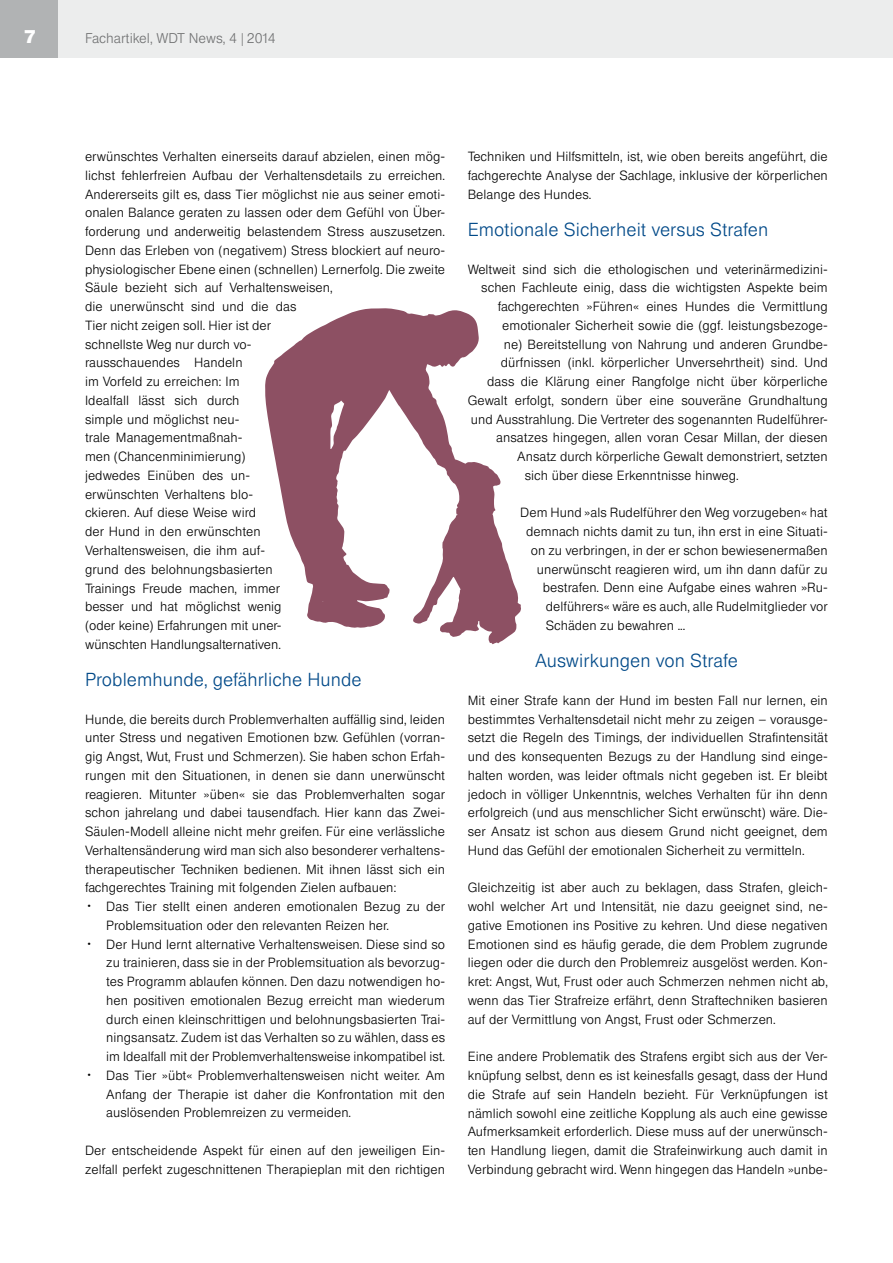
<style>
.page{position:relative;width:893px;height:1263px;background:#fff}
.page>*{position:absolute;margin:0;border:0;box-sizing:border-box;transform-origin:0 0}
.t1{font:300 18px "Europa Gro SBOP";letter-spacing:.005em;color:#004988}
.t2{font:700 18px "Europa Gro SBOP";color:#fff}
.t3{font:300 13.5px "Europa Gro SBOP";color:#707172}
.t4{font:300 12.75px/18.8px "Europa Gro SBOP";letter-spacing:.005em;color:#000;text-align:justify}
.s1{font-weight:500;font-size:14.25px}
</style>
<div class="page">
<div style="left:0;top:0;width:893px;height:57px;background:#eceded"></div>
<div style="left:0;top:0;width:57px;height:57px;background:#b1b3b4"></div>
<svg style="left:265px;top:308px;width:256px;height:336px"></svg>
<h1 class="t2" style="left:24px;top:25px;width:14px">7</h1>
<p class="t3" style="left:85px;top:30px;width:192px">Fachartikel, WDT News, 4 | 2014</p>
<p class="t4" style="left:85px;top:147px;width:362px;text-align:left">erwünschtes Verhalten einerseits darauf abzielen, einen mög&shy;lichst fehlerfreien Aufbau der Verhaltensdetails zu erreichen.<br>Andererseits gilt es, dass Tier möglichst nie aus seiner emoti&shy;onalen Balance geraten zu lassen oder dem Gefühl von Über&shy;forderung und anderweitig belastendem Stress auszusetzen.<br>Denn das Erleben von (negativem) Stress blockiert auf neuro&shy;physiologischer Ebene einen (schnellen) Lernerfolg. Die zweite Säule bezieht sich auf Verhaltensweisen,<br>die unerwünscht sind und die das<br>Tier nicht zeigen soll. Hier ist der<br>schnellste Weg nur durch vo-<br>rausschauendes Handeln<br>im Vorfeld zu erreichen: Im<br>Idealfall lässt sich durch<br>simple und möglichst neu-<br>trale Managementmaßnah-<br>men (Chancenminimierung)<br>jedwedes Einüben des un-<br>erwünschten Verhaltens blo-<br>ckieren. Auf diese Weise wird<br>der Hund in den erwünschten<br>Verhaltensweisen, die ihm auf-<br>grund des belohnungsbasierten<br>Trainings Freude machen, immer<br>besser und hat möglichst wenig<br>(oder keine) Erfahrungen mit uner-<br>wünschten Handlungsalternativen.</p>
<h1 class="t1" style="left:85px;top:669px;width:278px">Problemhunde, gefährliche Hunde</h1>
<p class="t4" style="left:85px;top:709px;width:362px">Hunde, die bereits durch Problemverhalten auffällig sind, leiden</p>
<p class="t4" style="left:85px;top:728px;width:362px">unter Stress und negativen Emotionen bzw. Gefühlen (vorran-</p>
<p class="t4" style="left:85px;top:747px;width:361px">gig Angst, Wut, Frust und Schmerzen). Sie haben schon Erfah-</p>
<p class="t4" style="left:85px;top:766px;width:362px">rungen mit den Situationen, in denen sie dann unerwünscht</p>
<p class="t4" style="left:85px;top:785px;width:361px">reagieren. Mitunter »üben« sie das Problemverhalten sogar</p>
<p class="t4" style="left:85px;top:803px;width:361px">schon jahrelang und dabei tausendfach. Hier kann das Zwei-</p>
<p class="t4" style="left:85px;top:822px;width:361px">Säulen-Modell alleine nicht mehr greifen. Für eine verlässliche</p>
<p class="t4" style="left:85px;top:841px;width:361px">Verhaltensänderung wird man sich also besonderer verhaltens-</p>
<p class="t4" style="left:85px;top:860px;width:361px">therapeutischer Techniken bedienen. Mit ihnen lässt sich ein</p>
<p class="t4" style="left:85px;top:878px;width:313px">fachgerechtes Training mit folgenden Zielen aufbauen:</p>
<p class="t4" style="left:85px;top:897px;width:362px"><span class="s1">·</span> Das Tier stellt einen anderen emotionalen Bezug zu der</p>
<p class="t4" style="left:106px;top:916px;width:284px">Problemsituation oder den relevanten Reizen her.</p>
<p class="t4" style="left:85px;top:934px;width:362px"><span class="s1">·</span> Der Hund lernt alternative Verhaltensweisen. Diese sind so</p>
<p class="t4" style="left:106px;top:953px;width:340px">zu trainieren, dass sie in der Problemsituation als bevorzug-</p>
<p class="t4" style="left:106px;top:972px;width:340px">tes Programm ablaufen können. Den dazu notwendigen ho-</p>
<p class="t4" style="left:106px;top:991px;width:340px">hen positiven emotionalen Bezug erreicht man wiederum</p>
<p class="t4" style="left:106px;top:1010px;width:340px">durch einen kleinschrittigen und belohnungsbasierten Trai-</p>
<p class="t4" style="left:106px;top:1028px;width:340px">ningsansatz. Zudem ist das Verhalten so zu wählen, dass es</p>
<p class="t4" style="left:106px;top:1047px;width:340px">im Idealfall mit der Problemverhaltensweise inkompatibel ist.</p>
<p class="t4" style="left:85px;top:1066px;width:361px"><span class="s1">·</span> Das Tier »übt« Problemverhaltensweisen nicht weiter. Am</p>
<p class="t4" style="left:106px;top:1084px;width:340px">Anfang der Therapie ist daher die Konfrontation mit den</p>
<p class="t4" style="left:106px;top:1103px;width:246px">auslösenden Problemreizen zu vermeiden.</p>
<p class="t4" style="left:85px;top:1141px;width:361px">Der entscheidende Aspekt für einen auf den jeweiligen Ein&shy;zelfall perfekt zugeschnittenen Therapieplan mit den richtigen</p>
<p class="t4" style="left:468px;top:147px;width:362px">Techniken und Hilfsmitteln, ist, wie oben bereits angeführt, die fachgerechte Analyse der Sachlage, inklusive der körperlichen Belange des Hundes.</p>
<h1 class="t1" style="left:468px;top:219px;width:302px">Emotionale Sicherheit versus Strafen</h1>
<p class="t4" style="left:468px;top:259px;width:361px">Weltweit sind sich die ethologischen und veterinärmedizini-</p>
<p class="t4" style="left:481px;top:278px;width:348px">schen Fachleute einig, dass die wichtigsten Aspekte beim</p>
<p class="t4" style="left:498px;top:297px;width:332px">fachgerechten »Führen« eines Hundes die Vermittlung</p>
<p class="t4" style="left:502px;top:316px;width:327px">emotionaler Sicherheit sowie die (ggf. leistungsbezoge-</p>
<p class="t4" style="left:504px;top:335px;width:326px">ne) Bereitstellung von Nahrung und anderen Grundbe-</p>
<p class="t4" style="left:501px;top:353px;width:329px">dürfnissen (inkl. körperlicher Unversehrtheit) sind. Und</p>
<p class="t4" style="left:487px;top:372px;width:342px">dass die Klärung einer Rangfolge nicht über körperliche</p>
<p class="t4" style="left:468px;top:391px;width:362px">Gewalt erfolgt, sondern über eine souveräne Grundhaltung</p>
<p class="t4" style="left:471px;top:410px;width:358px">und Ausstrahlung. Die Vertreter des sogenannten Rudelführer-</p>
<p class="t4" style="left:496px;top:428px;width:333px">ansatzes hingegen, allen voran Cesar Millan, der diesen</p>
<p class="t4" style="left:517px;top:447px;width:312px">Ansatz durch körperliche Gewalt demonstriert, setzten</p>
<p class="t4" style="left:525px;top:466px;width:215px">sich über diese Erkenntnisse hinweg.</p>
<p class="t4" style="left:520px;top:503px;width:309px">Dem Hund »als Rudelführer den Weg vorzugeben« hat</p>
<p class="t4" style="left:526px;top:522px;width:303px">demnach nichts damit zu tun, ihn erst in eine Situati-</p>
<p class="t4" style="left:531px;top:541px;width:299px">on zu verbringen, in der er schon bewiesenermaßen</p>
<p class="t4" style="left:537px;top:560px;width:292px">unerwünscht reagieren wird, um ihn dann dafür zu</p>
<p class="t4" style="left:543px;top:578px;width:286px">bestrafen. Denn eine Aufgabe eines wahren »Ru-</p>
<p class="t4" style="left:546px;top:597px;width:284px">delführers« wäre es auch, alle Rudelmitglieder vor</p>
<p class="t4" style="left:546px;top:616px;width:141px">Schäden zu bewahren ...</p>
<h1 class="t1" style="left:535px;top:650px;width:204px">Auswirkungen von Strafe</h1>
<p class="t4" style="left:468px;top:691px;width:362px">Mit einer Strafe kann der Hund im besten Fall nur lernen, ein bestimmtes Verhaltensdetail nicht mehr zu zeigen – vorausge&shy;setzt die Regeln des Timings, der individuellen Strafintensität und des konsequenten Bezugs zu der Handlung sind einge&shy;halten worden, was leider oftmals nicht gegeben ist. Er bleibt jedoch in völliger Unkenntnis, welches Verhalten für ihn denn erfolgreich (und aus menschlicher Sicht erwünscht) wäre. Die&shy;ser Ansatz ist schon aus diesem Grund nicht geeignet, dem Hund das Gefühl der emotionalen Sicherheit zu vermitteln.</p>
<p class="t4" style="left:468px;top:878px;width:362px">Gleichzeitig ist aber auch zu beklagen, dass Strafen, gleich&shy;wohl welcher Art und Intensität, nie dazu geeignet sind, ne&shy;gative Emotionen ins Positive zu kehren. Und diese negativen Emotionen sind es häufig gerade, die dem Problem zugrunde liegen oder die durch den Problemreiz ausgelöst werden. Kon&shy;kret: Angst, Wut, Frust oder auch Schmerzen nehmen nicht ab, wenn das Tier Strafreize erfährt, denn Straftechniken basieren auf der Vermittlung von Angst, Frust oder Schmerzen.</p>
<p class="t4" style="left:468px;top:1047px;width:362px">Eine andere Problematik des Strafens ergibt sich aus der Ver&shy;knüpfung selbst, denn es ist keinesfalls gesagt, dass der Hund die Strafe auf sein Handeln bezieht. Für Verknüpfungen ist nämlich sowohl eine zeitliche Kopplung als auch eine gewisse Aufmerksamkeit erforderlich. Diese muss auf der unerwünsch&shy;ten Handlung liegen, damit die Strafeinwirkung auch damit in Verbindung gebracht wird. Wenn hingegen das Handeln »unbe-</p>
</div>
